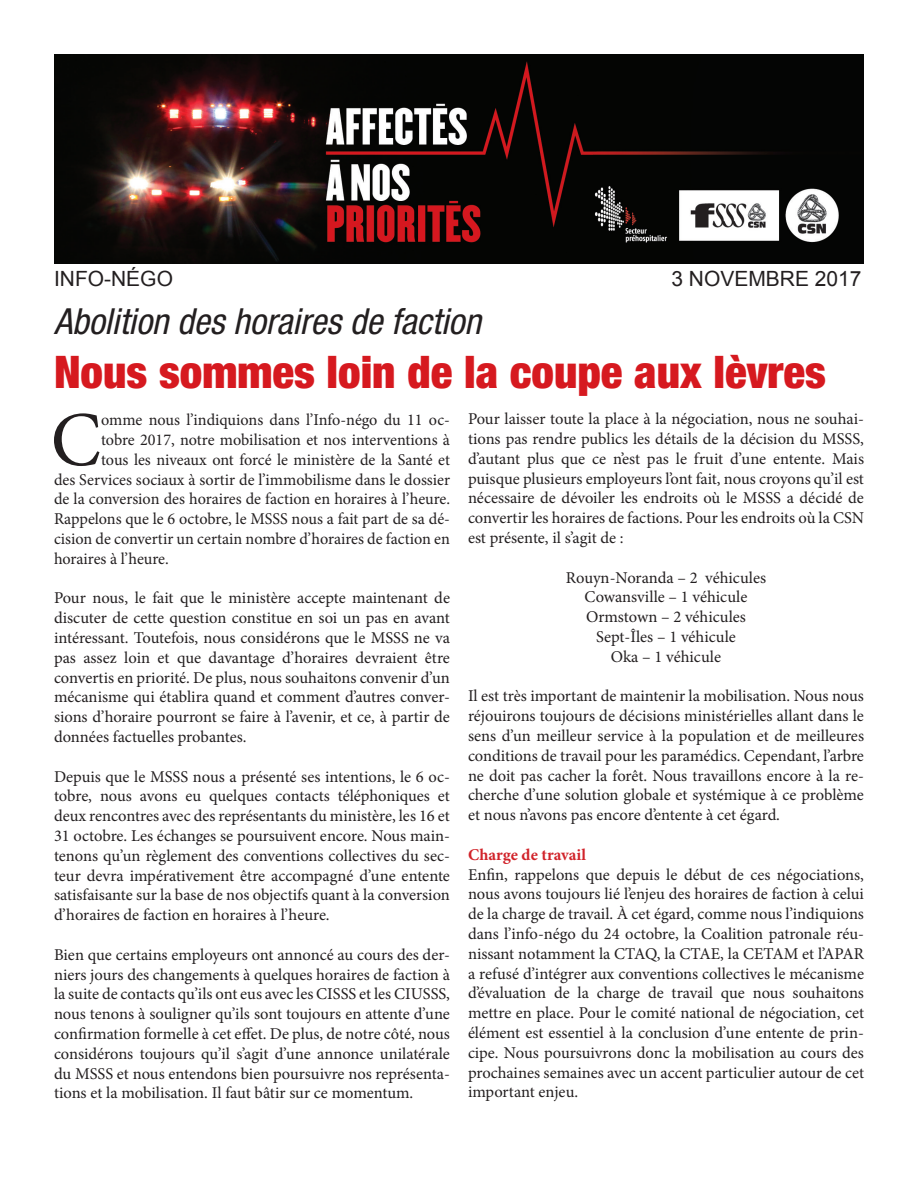
<style>
.page{position:relative;width:918px;height:1188px;background:#fff}
.page>*{position:absolute;margin:0;border:0;box-sizing:border-box;transform-origin:0 0}
.t1{font:77.4px "Minion Pro";color:#231f20}
.t2{font:900 condensed 45px "Helvetica Neue LT Std";color:#d6191f}
.t3{font:italic condensed 36px "Helvetica Neue LT Std";color:#231f20}
.t4{font:21px "Arial";color:#231f20}
.t5{font:16.5px/19.8px "Minion Pro";color:#231f20;text-align:justify}
.t6{font:700 16.5px "Minion Pro";color:#d1232a}
</style>
<div class="page">
<img style="left:54px;top:54px;width:810px;height:209px">
<p class="t4" style="left:54px;top:265px;width:121px">INFO-NÉGO</p>
<p class="t4" style="left:671px;top:265px;width:192px">3 NOVEMBRE 2017</p>
<p class="t3" style="left:54px;top:300px;width:429px">Abolition des horaires de faction</p>
<p class="t2" style="left:54px;top:344px;width:773px">Nous sommes loin de la coupe aux lèvres</p>
<p class="t1" style="left:51px;top:388px;width:52px">C</p>
<p class="t5" style="left:101px;top:410px;width:350px">omme nous l’indiquions dans l’Info-négo du 11 oc-</p>
<p class="t5" style="left:468px;top:409px;width:398px">Pour laisser toute la place à la négociation, nous ne souhai&shy;tions pas rendre publics les détails de la décision du MSSS, d’autant plus que ce n’est pas le fruit d’une entente. Mais puisque plusieurs employeurs l’ont fait, nous croyons qu’il est nécessaire de dévoiler les endroits où le MSSS a décidé de convertir les horaires de factions. Pour les endroits où la CSN est présente, il s’agit de :</p>
<p class="t5" style="left:566px;top:568px;width:202px">Rouyn-Noranda – 2 véhicules</p>
<p class="t5" style="left:585px;top:587px;width:164px">Cowansville – 1 véhicule</p>
<p class="t5" style="left:586px;top:607px;width:161px">Ormstown – 2 véhicules</p>
<p class="t5" style="left:596px;top:627px;width:141px">Sept-Îles – 1 véhicule</p>
<p class="t5" style="left:611px;top:647px;width:112px">Oka – 1 véhicule</p>
<p class="t5" style="left:468px;top:686px;width:398px">Il est très important de maintenir la mobilisation. Nous nous réjouirons toujours de décisions ministérielles allant dans le sens d’un meilleur service à la population et de meilleures conditions de travail pour les paramédics. Cependant, l’arbre ne doit pas cacher la forêt. Nous travaillons encore à la re&shy;cherche d’une solution globale et systémique à ce problème et nous n’avons pas encore d’entente à cet égard.</p>
<p class="t6" style="left:468px;top:843px;width:120px">Charge de travail</p>
<p class="t5" style="left:468px;top:865px;width:398px">Enfin, rappelons que depuis le début de ces négociations, nous avons toujours lié l’enjeu des horaires de faction à celui de la charge de travail. À cet égard, comme nous l’indiquions dans l’info-négo du 24 octobre, la Coalition patronale réu&shy;nissant notamment la CTAQ, la CTAE, la CETAM et l’APAR a refusé d’intégrer aux conventions collectives le mécanisme d’évaluation de la charge de travail que nous souhaitons mettre en place. Pour le comité national de négociation, cet élément est essentiel à la conclusion d’une entente de prin&shy;cipe. Nous poursuivrons donc la mobilisation au cours des prochaines semaines avec un accent particulier autour de cet important enjeu.</p>
<p class="t5" style="left:101px;top:430px;width:350px">tobre 2017, notre mobilisation et nos interventions à</p>
<p class="t5" style="left:101px;top:450px;width:350px">tous les niveaux ont forcé le ministère de la Santé et</p>
<p class="t5" style="left:54px;top:470px;width:398px">des Services sociaux à sortir de l’immobilisme dans le dossier</p>
<p class="t5" style="left:54px;top:489px;width:398px">de la conversion des horaires de faction en horaires à l’heure.</p>
<p class="t5" style="left:54px;top:509px;width:398px">Rappelons que le 6 octobre, le MSSS nous a fait part de sa dé-</p>
<p class="t5" style="left:54px;top:529px;width:397px">cision de convertir un certain nombre d’horaires de faction en</p>
<p class="t5" style="left:54px;top:549px;width:116px">horaires à l’heure.</p>
<p class="t5" style="left:54px;top:588px;width:398px">Pour nous, le fait que le ministère accepte maintenant de discuter de cette question constitue en soi un pas en avant intéressant. Toutefois, nous considérons que le MSSS ne va pas assez loin et que davantage d’horaires devraient être convertis en priorité. De plus, nous souhaitons convenir d’un mécanisme qui établira quand et comment d’autres conver&shy;sions d’horaire pourront se faire à l’avenir, et ce, à partir de données factuelles probantes.</p>
<p class="t5" style="left:54px;top:767px;width:398px">Depuis que le MSSS nous a présenté ses intentions, le 6 oc&shy;tobre, nous avons eu quelques contacts téléphoniques et deux rencontres avec des représentants du ministère, les 16 et 31 octobre. Les échanges se poursuivent encore. Nous main&shy;tenons qu’un règlement des conventions collectives du sec&shy;teur devra impérativement être accompagné d’une entente satisfaisante sur la base de nos objectifs quant à la conversion d’horaires de faction en horaires à l’heure.</p>
<p class="t5" style="left:54px;top:945px;width:398px">Bien que certains employeurs ont annoncé au cours des der&shy;niers jours des changements à quelques horaires de faction à la suite de contacts qu’ils ont eus avec les CISSS et les CIUSSS, nous tenons à souligner qu’ils sont toujours en attente d’une confirmation formelle à cet effet. De plus, de notre côté, nous considérons toujours qu’il s’agit d’une annonce unilatérale du MSSS et nous entendons bien poursuivre nos représenta&shy;tions et la mobilisation. Il faut bâtir sur ce momentum.</p>
</div>
